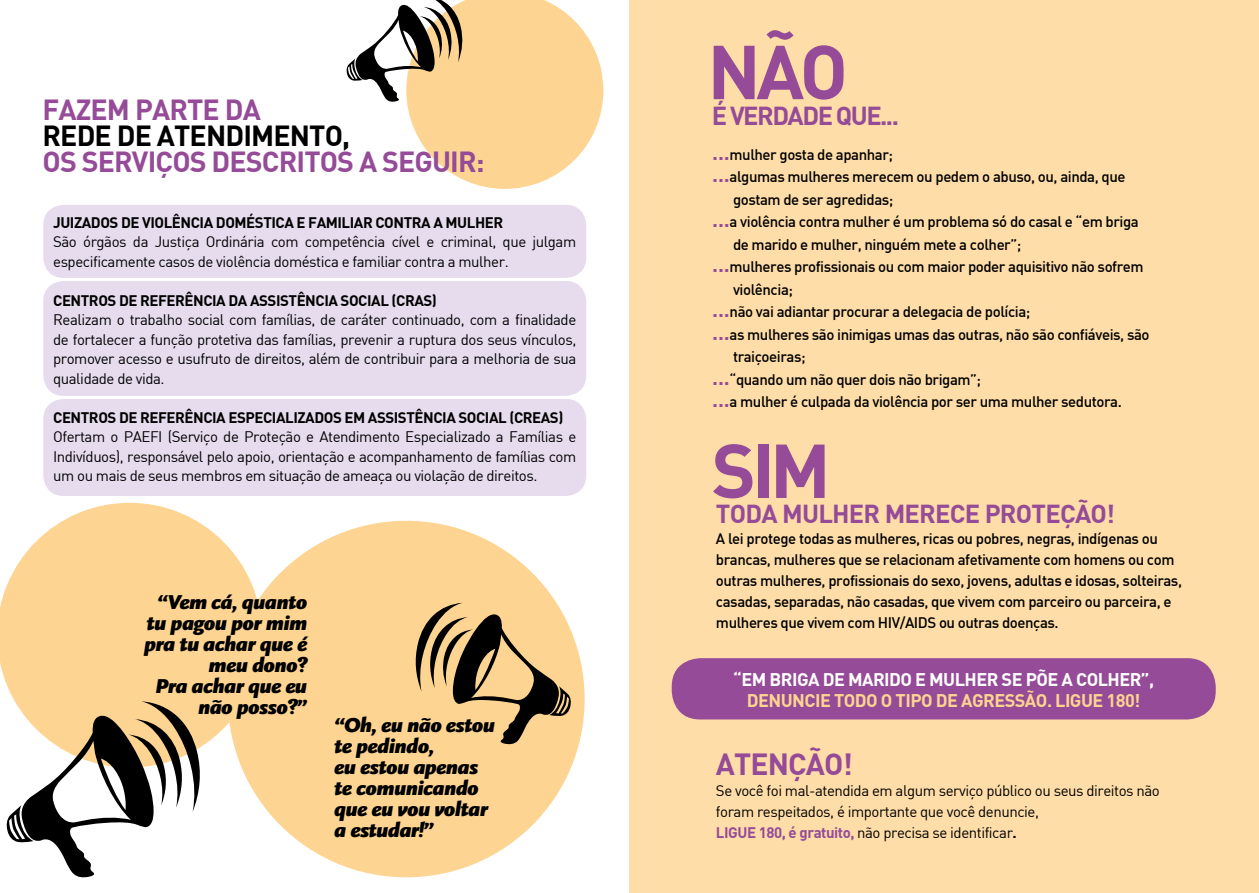
<style>
.page{position:relative;width:1259px;height:893px;background:#fff}
.page>*{position:absolute;margin:0;border:0;box-sizing:border-box;transform-origin:0 0}
.t1{font:75px "DIN Bold";letter-spacing:-.06em;color:#954b97}
.t2{font:30px "DIN Bold";letter-spacing:-.03em;color:#954b97}
.t3{font:28.5px "DIN Bold";letter-spacing:-.03em;color:#954b97}
.t4{font:28.5px "DIN Bold";letter-spacing:-.03em;color:#000}
.t5{font:25.5px "DIN Bold";letter-spacing:-.03em;color:#954b97}
.t6{font:25.5px "DIN Bold";letter-spacing:-.06em;color:#954b97}
.t7{font:italic 900 21px/21px "Scala Sans";letter-spacing:-.03em;color:#000}
.t8{font:18px "DIN Bold";letter-spacing:-.03em;color:#fff}
.t9{font:18px "DIN Bold";letter-spacing:-.03em;color:#fdd491}
.t10{font:15px/21px "DIN Medium";letter-spacing:-.03em;color:#000}
.t11{font:15px/19.5px "DIN Regular";letter-spacing:-.03em;color:#000}
.t12{font:15px "DIN Bold";letter-spacing:-.03em;color:#000}
.s1{font-size:24px;color:#954b97}
.s2{font-family:"DIN Bold";color:#954b97}
.s3{font-family:"DIN Bold"}
</style>
<div class="page">
<div style="left:43px;top:204px;width:544px;height:75px;background:#e7dcee;border-radius:21px"></div>
<div style="left:42px;top:203px;width:546px;height:76px;border:2px solid #fff;border-radius:21px"></div>
<div style="left:43px;top:280px;width:544px;height:117px;background:#e7dcee;border-radius:21px"></div>
<div style="left:42px;top:279px;width:546px;height:118px;border:2px solid #fff;border-radius:21px"></div>
<div style="left:43px;top:398px;width:544px;height:99px;background:#e7dcee;border-radius:21px"></div>
<div style="left:42px;top:397px;width:546px;height:100px;border:2px solid #fff;border-radius:21px"></div>
<div style="left:629px;top:0;width:630px;height:893px;background:#fedda8"></div>
<div style="left:672px;top:658px;width:543px;height:61px;background:#954b97;border-radius:29px"></div>
<svg style="left:0;top:503px;width:262px;height:265px;fill:#fdd491"></svg>
<div style="left:228px;top:521px;width:356px;height:356px;background:#fdd491;border-radius:50%"></div>
<svg style="left:6px;top:701px;width:196px;height:177px"></svg>
<svg style="left:415px;top:603px;width:156px;height:142px"></svg>
<svg style="left:346px;top:0;width:257px;height:189px"></svg>
<h3 class="t3" style="left:43px;top:92px;width:220px">FAZEM PARTE DA</h3>
<h3 class="t4" style="left:43px;top:117px;width:309px">REDE DE ATENDIMENTO,</h3>
<h3 class="t3" style="left:43px;top:143px;width:444px">OS SERVIÇOS DESCRITOS A SEGUIR:</h3>
<p class="t12" style="left:53px;top:212px;width:451px">JUIZADOS DE VIOLÊNCIA DOMÉSTICA E FAMILIAR CONTRA A MULHER</p>
<p class="t11" style="left:53px;top:232px;width:524px">São órgãos da Justiça Ordinária com competência cível e criminal, que julgam especificamente casos de violência doméstica e familiar contra a mulher.</p>
<p class="t12" style="left:53px;top:290px;width:385px">CENTROS DE REFERÊNCIA DA ASSISTÊNCIA SOCIAL (CRAS)</p>
<p class="t11" style="left:53px;top:310px;width:525px;text-align:justify">Realizam o trabalho social com famílias, de caráter continuado, com a finalidade de fortalecer a função protetiva das famílias, prevenir a ruptura dos seus vínculos, promover acesso e usufruto de direitos, além de contribuir para a melhoria de sua qualidade de vida.</p>
<p class="t12" style="left:53px;top:407px;width:512px">CENTROS DE REFERÊNCIA ESPECIALIZADOS EM ASSISTÊNCIA SOCIAL (CREAS)</p>
<p class="t11" style="left:53px;top:427px;width:525px;text-align:justify">Ofertam o PAEFI (Serviço de Proteção e Atendimento Especializado a Famílias e Indivíduos), responsável pelo apoio, orientação e acompanhamento de famílias com um ou mais de seus membros em situação de ameaça ou violação de direitos.</p>
<h3 class="t7" style="left:144px;top:593px;width:165px;text-align:right">“Vem cá, quanto tu pagou por mim pra tu achar que é meu dono?<br>Pra achar que eu não posso?”</h3>
<h3 class="t7" style="left:334px;top:716px;width:162px">“Oh, eu não estou te pedindo,<br>eu estou apenas te comunicando que eu vou voltar a estudar!”</h3>
<h1 class="t1" style="left:707px;top:23px;width:142px">NÃO</h1>
<h3 class="t6" style="left:711px;top:99px;width:189px">É VERDADE QUE...</h3>
<p class="t10" style="left:711px;top:143px;width:183px"><span class="s1">...</span>mulher gosta de apanhar;</p>
<p class="t10" style="left:711px;top:166px;width:415px"><span class="s1">...</span>algumas mulheres merecem ou pedem o abuso, ou, ainda, que</p>
<p class="t10" style="left:733px;top:188px;width:162px">gostam de ser agredidas;</p>
<p class="t10" style="left:711px;top:211px;width:428px"><span class="s1">...</span>a violência contra mulher é um problema só do casal e “em briga</p>
<p class="t10" style="left:733px;top:233px;width:290px">de marido e mulher, ninguém mete a colher”;</p>
<p class="t10" style="left:711px;top:256px;width:433px"><span class="s1">...</span>mulheres profissionais ou com maior poder aquisitivo não sofrem</p>
<p class="t10" style="left:733px;top:278px;width:62px">violência;</p>
<p class="t10" style="left:711px;top:301px;width:320px"><span class="s1">...</span>não vai adiantar procurar a delegacia de polícia;</p>
<p class="t10" style="left:711px;top:323px;width:439px"><span class="s1">...</span>as mulheres são inimigas umas das outras, não são confiáveis, são</p>
<p class="t10" style="left:733px;top:346px;width:74px">traiçoeiras;</p>
<p class="t10" style="left:711px;top:368px;width:271px"><span class="s1">...</span>“quando um não quer dois não brigam”;</p>
<p class="t10" style="left:711px;top:391px;width:412px"><span class="s1">...</span>a mulher é culpada da violência por ser uma mulher sedutora.</p>
<h1 class="t1" style="left:711px;top:422px;width:121px">SIM</h1>
<h3 class="t5" style="left:716px;top:497px;width:400px">TODA MULHER MERECE PROTEÇÃO!</h3>
<p class="t10" style="left:716px;top:528px;width:467px">A lei protege todas as mulheres, ricas ou pobres, negras, indígenas ou brancas, mulheres que se relacionam afetivamente com homens ou com outras mulheres, profissionais do sexo, jovens, adultas e idosas, solteiras, casadas, separadas, não casadas, que vivem com parceiro ou parceira, e mulheres que vivem com HIV/AIDS ou outras doenças.</p>
<p class="t8" style="left:733px;top:668px;width:422px">“EM BRIGA DE MARIDO E MULHER SE PÕE A COLHER”,</p>
<p class="t9" style="left:747px;top:689px;width:395px">DENUNCIE TODO O TIPO DE AGRESSÃO. LIGUE 180!</p>
<h2 class="t2" style="left:716px;top:744px;width:138px">ATENÇÃO!</h2>
<p class="t11" style="left:716px;top:779px;width:445px;line-height:21px">Se você foi mal-atendida em algum serviço público ou seus direitos não foram respeitados, é importante que você denuncie,<br><span class="s2">LIGUE 180, é gratuito,</span> não precisa se identificar<span class="s3">.</span></p>
</div>
